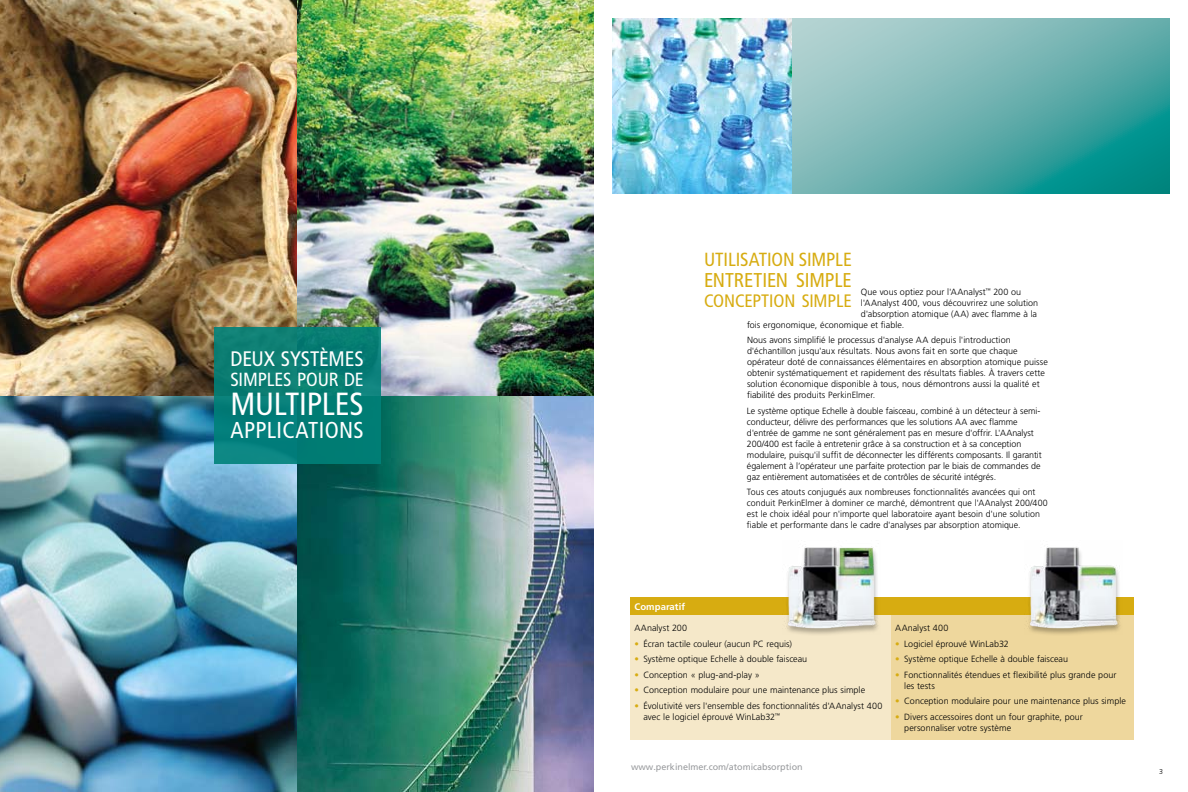
<style>
.page{position:relative;width:1188px;height:792px;background:#fff}
.page>*{position:absolute;margin:0;border:0;box-sizing:border-box;transform-origin:0 0}
.t1{font:condensed 32px "Frutiger LT Pro";color:#fff}
.t2{font:condensed 23px "Frutiger LT Pro";color:#fff}
.t3{font:condensed 21px "Frutiger LT Pro";color:#fff}
.t4{font:condensed 20px "Frutiger LT Pro";color:#d7ac11}
.t5{font:condensed 19px "Frutiger LT Pro";color:#d7ac11}
.t6{font:condensed 19px "Frutiger LT Pro";color:#fff}
.t7{font:condensed 18px "Frutiger LT Pro";color:#d7ac11}
.t8{font:700 9.5px "Frutiger LT Pro";letter-spacing:.005em;color:#fff}
.t9{font:300 9px/11px "Frutiger LT Pro";color:#000}
.t10{font:9px "Frutiger LT Pro";color:#999b9e}
.t11{font:300 7px "Frutiger LT Pro";color:#000}
.s1{color:#d7ac11}
</style>
<div class="page">
<svg style="left:792px;top:18px;width:378px;height:176px"></svg>
<img style="left:0;top:0;width:594px;height:792px">
<img style="left:612px;top:18px;width:180px;height:176px">
<div style="left:630px;top:597px;width:504px;height:18px;background:#d7ac11"></div>
<div style="left:630px;top:615px;width:261px;height:125px;background:#f5e8c9"></div>
<div style="left:891px;top:615px;width:243px;height:125px;background:#eed79d"></div>
<div style="left:214px;top:328px;width:166px;height:136px;background:#008179"></div>
<div style="left:1028px;top:548px;width:95px;height:89px;background:#edd69c"></div>
<img style="left:1028px;top:547px;width:94px;height:87px">
<div style="left:786px;top:548px;width:95px;height:89px;background:#f4e7c8"></div>
<img style="left:784px;top:546px;width:96px;height:88px">
<h3 class="t3" style="left:230px;top:346px;width:12px">DEUX</h3>
<h3 class="t3" style="left:281px;top:346px;width:60px">SYSTÈMES</h3>
<h3 class="t6" style="left:230px;top:368px;width:10px">SIMP</h3>
<h3 class="t6" style="left:267px;top:368px;width:42px">LES POUR</h3>
<h3 class="t6" style="left:344px;top:368px;width:10px">DE</h3>
<h1 class="t1" style="left:230px;top:385px;width:118px">MU LTIPLES</h1>
<h2 class="t2" style="left:230px;top:416px;width:58px">APPLICATIONS</h2>
<h3 class="t5" style="left:704px;top:249px;width:41px">UTILISATION</h3>
<h3 class="t5" style="left:799px;top:249px;width:10px">SIMP</h3>
<h3 class="t5" style="left:835px;top:249px;width:16px">LE</h3>
<h3 class="t4" style="left:704px;top:269px;width:11px">ENTRETIEN</h3>
<h3 class="t4" style="left:796px;top:269px;width:11px">SIMP</h3>
<h3 class="t4" style="left:834px;top:269px;width:16px">LE</h3>
<h3 class="t7" style="left:704px;top:291px;width:10px">CONCEPTION</h3>
<h3 class="t7" style="left:802px;top:291px;width:10px">SIMP</h3>
<h3 class="t7" style="left:836px;top:291px;width:15px">LE</h3>
<p class="t9" style="left:861px;top:286px;width:162px">Que vous optiez pour l'AAnalyst<sup>™</sup> 200 ou</p>
<p class="t9" style="left:861px;top:297px;width:179px">l'AAnalyst 400, vous découvrirez une solution</p>
<p class="t9" style="left:861px;top:308px;width:178px">d'absorption atomique (AA) avec flamme à la</p>
<p class="t9" style="left:747px;top:319px;width:159px">fois ergonomique, économique et fiable.</p>
<p class="t9" style="left:747px;top:335px;width:302px">Nous avons simplifié le processus d'analyse AA depuis l'introduction d'échantillon jusqu'aux résultats. Nous avons fait en sorte que chaque opérateur doté de connaissances élémentaires en absorption atomique puisse obtenir systématiquement et rapidement des résultats fiables. À travers cette solution économique disponible à tous, nous démontrons aussi la qualité et fiabilité des produits PerkinElmer.</p>
<p class="t9" style="left:747px;top:405px;width:296px">Le système optique Echelle à double faisceau, combiné à un détecteur à semi&shy;conducteur, délivre des performances que les solutions AA avec flamme d'entrée de gamme ne sont généralement pas en mesure d'offrir. L'AAnalyst 200/400 est facile à entretenir grâce à sa construction et à sa conception modulaire, puisqu'il suffit de déconnecter les différents composants. Il garantit également à l’opérateur une parfaite protection par le biais de commandes de gaz entièrement automatisées et de contrôles de sécurité intégrés.</p>
<p class="t9" style="left:747px;top:487px;width:302px">Tous ces atouts conjugués aux nombreuses fonctionnalités avancées qui ont conduit PerkinElmer à dominer ce marché, démontrent que l'AAnalyst 200/400 est le choix idéal pour n'importe quel laboratoire ayant besoin d'une solution fiable et performante dans le cadre d'analyses par absorption atomique.</p>
<p class="t8" style="left:634px;top:601px;width:52px">Comparatif</p>
<p class="t9" style="left:634px;top:623px;width:54px">AAnalyst 200</p>
<p class="t9" style="left:634px;top:638px;width:159px"><span class="s1">•</span> Écran tactile couleur (aucun PC requis)</p>
<p class="t9" style="left:634px;top:654px;width:174px"><span class="s1">•</span> Système optique Echelle à double faisceau</p>
<p class="t9" style="left:634px;top:669px;width:127px"><span class="s1">•</span> Conception « plug-and-play »</p>
<p class="t9" style="left:634px;top:685px;width:232px"><span class="s1">•</span> Conception modulaire pour une maintenance plus simple</p>
<p class="t9" style="left:644px;top:700px;width:240px;text-indent:-9px"><span class="s1">•</span> Évolutivité vers l'ensemble des fonctionnalités d'AAnalyst 400 avec le logiciel éprouvé WinLab32<sup>™</sup></p>
<p class="t10" style="left:631px;top:761px;width:173px">www.perkinelmer.com/atomicabsorption</p>
<p class="t9" style="left:895px;top:623px;width:55px">AAnalyst 400</p>
<p class="t9" style="left:895px;top:638px;width:115px"><span class="s1">•</span> Logiciel éprouvé WinLab32</p>
<p class="t9" style="left:895px;top:654px;width:174px"><span class="s1">•</span> Système optique Echelle à double faisceau</p>
<p class="t9" style="left:904px;top:669px;width:214px;text-indent:-9px"><span class="s1">•</span> Fonctionnalités étendues et flexibilité plus grande pour les tests</p>
<p class="t9" style="left:895px;top:696px;width:232px"><span class="s1">•</span> Conception modulaire pour une maintenance plus simple</p>
<p class="t9" style="left:904px;top:711px;width:180px;text-indent:-9px"><span class="s1">•</span> Divers accessoires dont un four graphite, pour personnaliser votre système</p>
<p class="t11" style="left:1159px;top:768px;width:5px">3</p>
</div>
